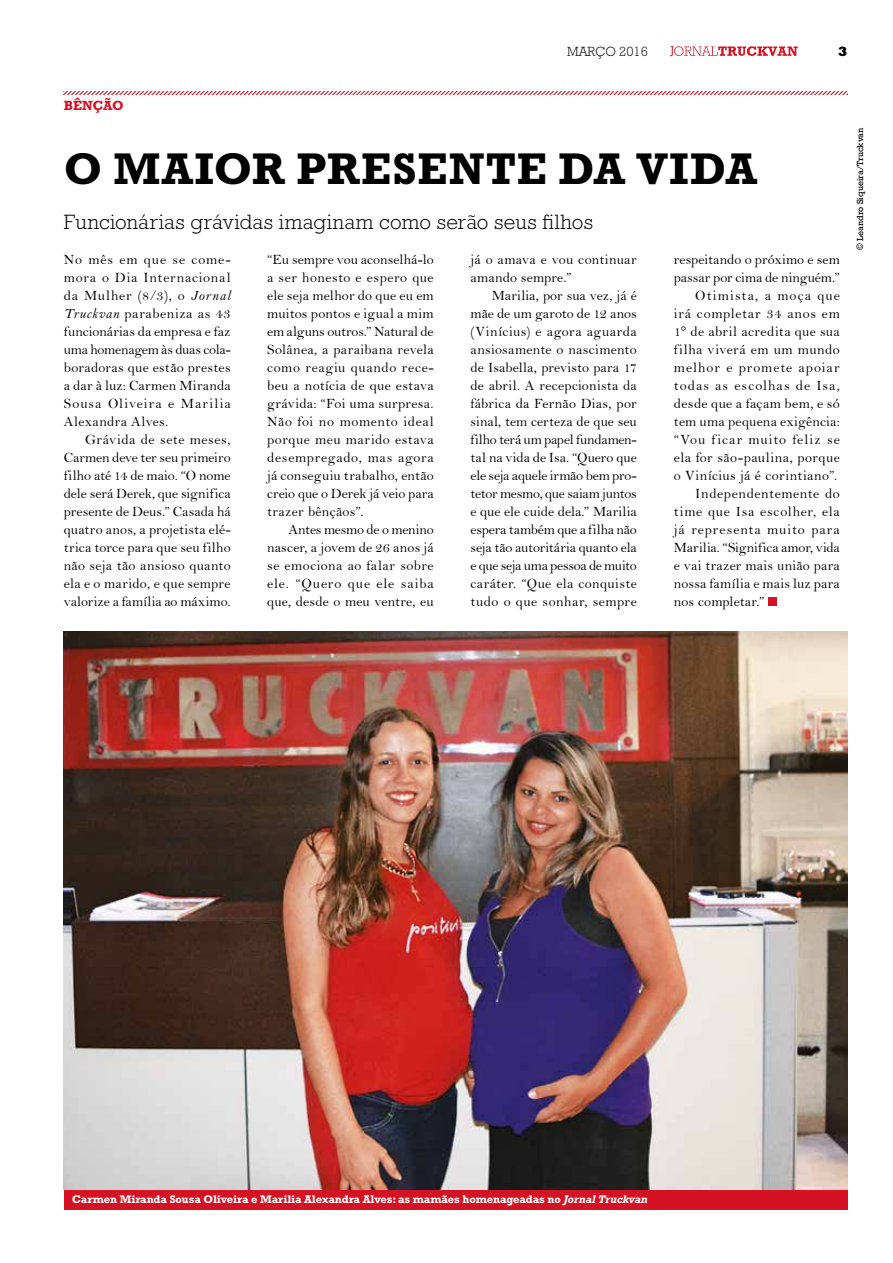
<style>
.page{position:relative;width:893px;height:1263px;background:#fff}
.page>*{position:absolute;margin:0;border:0;box-sizing:border-box;transform-origin:0 0}
.t1{font:700 45px "Rockwell Std";letter-spacing:.015em;color:#000}
.t2{font:300 21px "Rockwell Std";letter-spacing:.01em;color:#000}
.t3{font:14.25px/18px "Bell";letter-spacing:.025em;color:#000;text-align:justify}
.t4{font:14.25px "Bell";color:#000}
.t5{font:14.25px "Bell";letter-spacing:.07em;color:#000}
.t6{font:14.25px "Bell";letter-spacing:-.005em;color:#000}
.t7{font:14.25px "Bell";letter-spacing:.05em;color:#000}
.t8{font:14.25px "Bell";letter-spacing:.075em;color:#000}
.t9{font:14.25px "Bell";letter-spacing:.065em;color:#000}
.t10{font:14.25px "Bell";letter-spacing:.055em;color:#000}
.t11{font:14.25px "Bell";letter-spacing:.08em;color:#000}
.t12{font:14.25px "Bell";letter-spacing:.005em;color:#000}
.t13{font:300 13.5px "Rockwell Std";color:#000}
.t14{font:700 13.5px "Rockwell Std";color:#d51224}
.t15{font:800 13.5px "Rockwell Std";color:#000}
.t16{font:700 11.25px "Rockwell Std";letter-spacing:-.01em;color:#fff}
.t17{font:9px "Rockwell Std";color:#000}
.s1{font-family:"Bell MT Italic"}
.s2{font-style:italic}
</style>
<div class="page">
<svg style="left:670px;top:46px;width:128px;height:10px"></svg>
<svg style="left:64px;top:92px;width:783px;height:3px"></svg>
<img style="left:64px;top:632px;width:783px;height:558px">
<div style="left:768px;top:597px;width:9px;height:9px;background:#d51224"></div>
<div style="left:64px;top:1190px;width:783px;height:19px;background:#d51224"></div>
<p class="t13" style="left:567px;top:44px;width:82px">Março 2016</p>
<p class="t15" style="left:838px;top:43px;width:11px">3</p>
<p class="t14" style="left:64px;top:97px;width:61px">Bênção</p>
<h1 class="t1" style="left:64px;top:142px;width:695px">O MAIOR PRESENTE DA VIDA</h1>
<h2 class="t2" style="left:64px;top:210px;width:531px">Funcionárias grávidas imaginam como serão seus filhos</h2>
<p class="t3" style="left:64px;top:250px;width:168px">No mês em que se come&shy;mora o Dia Internacional da Mulher (8/3), o <span class="s1">Jornal Truckvan</span> parabeniza as 43 funcionárias da empresa e faz uma homenagem às duas cola&shy;boradoras que estão prestes a dar à luz: Carmen Miranda Sousa Oliveira e Marilia Alexandra Alves.</p>
<p class="t3" style="left:64px;top:430px;width:168px;text-indent:21px">Grávida de sete meses, Carmen deve ter seu primeiro filho até 14 de maio. “O nome dele será Derek, que significa presente de Deus.” Casada há quatro anos, a projetista elé&shy;trica torce para que seu filho não seja tão ansioso quanto ela e o marido, e que sempre valorize a família ao máximo.</p>
<p class="t3" style="left:267px;top:250px;width:168px">“Eu sempre vou aconselhá-lo a ser honesto e espero que ele seja melhor do que eu em muitos pontos e igual a mim em alguns outros.” Natural de Solânea, a paraibana revela como reagiu quando rece&shy;beu a notícia de que estava grávida: “Foi uma surpresa.<br>Não foi no momento ideal porque meu marido estava desempregado, mas agora já conseguiu trabalho, então creio que o Derek já veio para trazer bênçãos”.</p>
<p class="t3" style="left:267px;top:520px;width:168px;text-indent:21px">Antes mesmo de o menino nascer, a jovem de 26 anos já se emociona ao falar sobre ele. “Quero que ele saiba que, desde o meu ventre, eu</p>
<p class="t3" style="left:470px;top:250px;width:168px">já o amava e vou continuar amando sempre.”</p>
<p class="t3" style="left:470px;top:286px;width:168px;text-indent:21px">Marilia, por sua vez, já é mãe de um garoto de 12 anos (Vinícius) e agora aguarda ansiosamente o nascimento de Isabella, previsto para 17 de abril. A recepcionista da fábrica da Fernão Dias, por sinal, tem certeza de que seu filho terá um papel fundamen&shy;tal na vida de Isa. “Quero que ele seja aquele irmão bem pro&shy;tetor mesmo, que saiam juntos e que ele cuide dela.” Marilia espera também que a filha não seja tão autoritária quanto ela e que seja uma pessoa de muito caráter. “Que ela conquiste tudo o que sonhar, sempre</p>
<p class="t4" style="left:674px;top:251px;width:167px">respeitando o próximo e sem</p>
<p class="t6" style="left:674px;top:269px;width:167px">passar por cima de ninguém.”</p>
<p class="t11" style="left:695px;top:287px;width:146px">Otimista, a moça que</p>
<p class="t10" style="left:674px;top:305px;width:167px">irá completar 34 anos em</p>
<p class="t3" style="left:674px;top:322px;width:167px">1° de abril acredita que sua</p>
<p class="t3" style="left:674px;top:340px;width:167px">filha viverá em um mundo</p>
<p class="t5" style="left:674px;top:359px;width:167px">melhor e promete apoiar</p>
<p class="t8" style="left:674px;top:377px;width:167px">todas as escolhas de Isa,</p>
<p class="t3" style="left:674px;top:394px;width:167px">desde que a façam bem, e só</p>
<p class="t3" style="left:674px;top:412px;width:167px">tem uma pequena exigência:</p>
<p class="t9" style="left:674px;top:431px;width:167px">“Vou ficar muito feliz se</p>
<p class="t3" style="left:674px;top:448px;width:167px">ela for são-paulina, porque</p>
<p class="t3" style="left:674px;top:466px;width:165px">o Vinícius já é corintiano”.</p>
<p class="t3" style="left:695px;top:484px;width:146px">Independentemente do</p>
<p class="t7" style="left:674px;top:503px;width:167px">time que Isa escolher, ela</p>
<p class="t5" style="left:674px;top:521px;width:167px">já representa muito para</p>
<p class="t4" style="left:674px;top:539px;width:167px">Marilia. “Significa amor, vida</p>
<p class="t3" style="left:674px;top:556px;width:167px">e vai trazer mais união para</p>
<p class="t3" style="left:674px;top:574px;width:167px">nossa família e mais luz para</p>
<p class="t12" style="left:674px;top:593px;width:92px">nos completar.”</p>
<p class="t17" style="left:855px;top:249px;width:123px;rotate:-90deg">© Leandro Siqueira/Truckvan</p>
<p class="t16" style="left:72px;top:1192px;width:577px">Carmen Miranda Sousa Oliveira e Marilia Alexandra Alves: as mamães homenageadas no <span class="s2">Jornal Truckvan</span></p>
</div>
